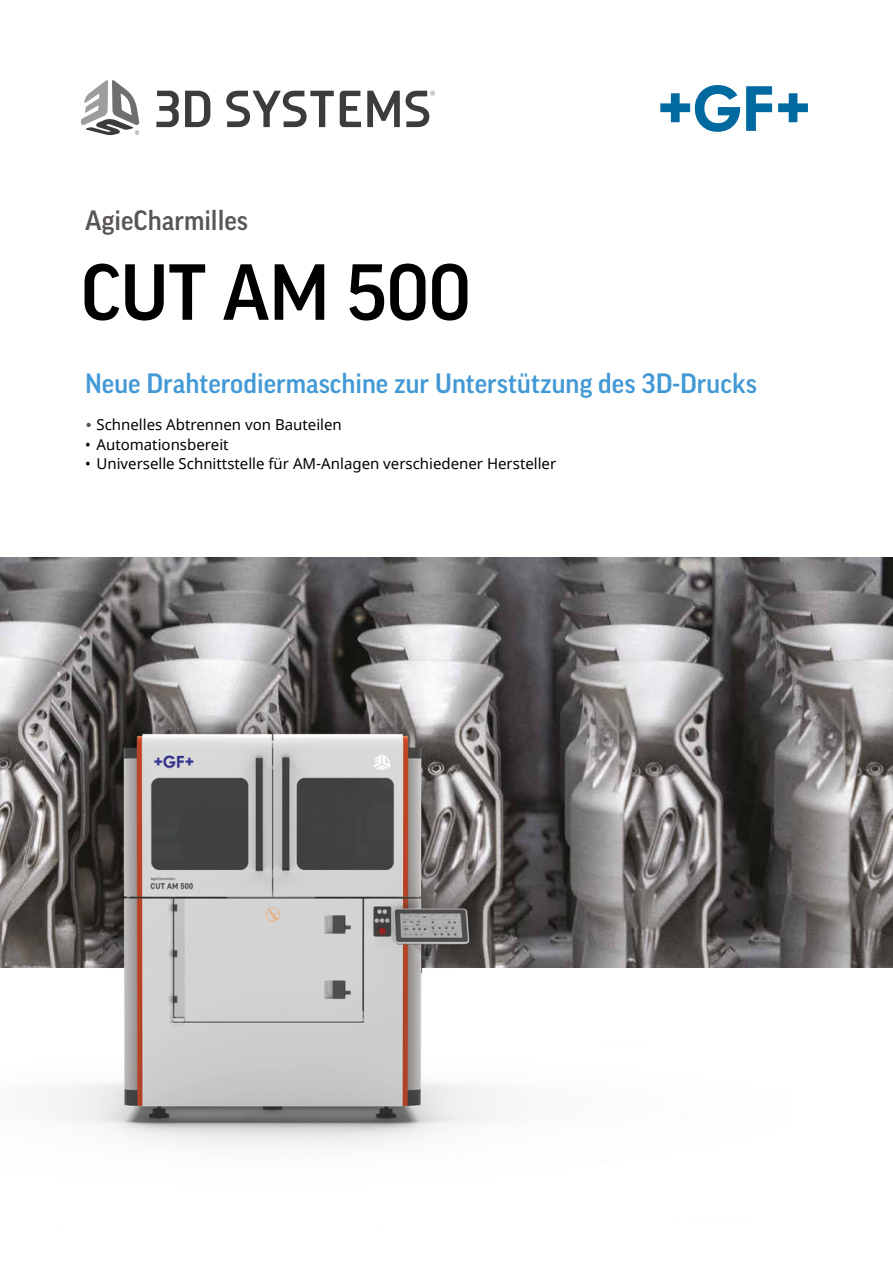
<style>
.page{position:relative;width:893px;height:1263px;background:#fff}
.page>*{position:absolute;margin:0;border:0;box-sizing:border-box;transform-origin:0 0}
.t1{font:500 76.5px "Good Pro";letter-spacing:-.005em;color:#000}
.t2{font:500 27px "Good Pro";color:#4299d5}
.t3{font:500 27px "Good Pro";color:#5a5555}
.t4{font:15px "Noto Sans";color:#000}
.s1{font-family:"DIN Next W1 G";font-size:16.5px;color:#5a5555}
</style>
<div class="page">
<svg style="left:660px;top:85px;width:80px;height:47px"></svg>
<svg style="left:746px;top:86px;width:26px;height:45px"></svg>
<svg style="left:778px;top:93px;width:30px;height:29px"></svg>
<img style="left:0;top:557px;width:893px;height:410px">
<svg style="left:185px;top:91px;width:25px;height:36px"></svg>
<svg style="left:367px;top:91px;width:33px;height:36px"></svg>
<svg style="left:340px;top:91px;width:21px;height:36px"></svg>
<svg style="left:406px;top:91px;width:29px;height:36px"></svg>
<svg style="left:156px;top:91px;width:23px;height:36px"></svg>
<svg style="left:226px;top:91px;width:108px;height:36px"></svg>
<svg style="left:80px;top:80px;width:60px;height:55px"></svg>
<img style="left:0;top:656px;width:790px;height:491px">
<h2 class="t3" style="left:85px;top:205px;width:165px">AgieCharmilles</h2>
<h1 class="t1" style="left:81px;top:249px;width:392px">CUT AM 500</h1>
<h2 class="t2" style="left:85px;top:368px;width:673px">Neue Drahterodiermaschine zur Unterstützung des 3D-Drucks</h2>
<p class="t4" style="left:85px;top:415px;width:258px"><span class="s1">•</span> Schnelles Abtrennen von Bauteilen</p>
<p class="t4" style="left:85px;top:434px;width:145px">• Automationsbereit</p>
<p class="t4" style="left:85px;top:454px;width:473px">• Universelle Schnittstelle für AM-Anlagen verschiedener Hersteller</p>
</div>
